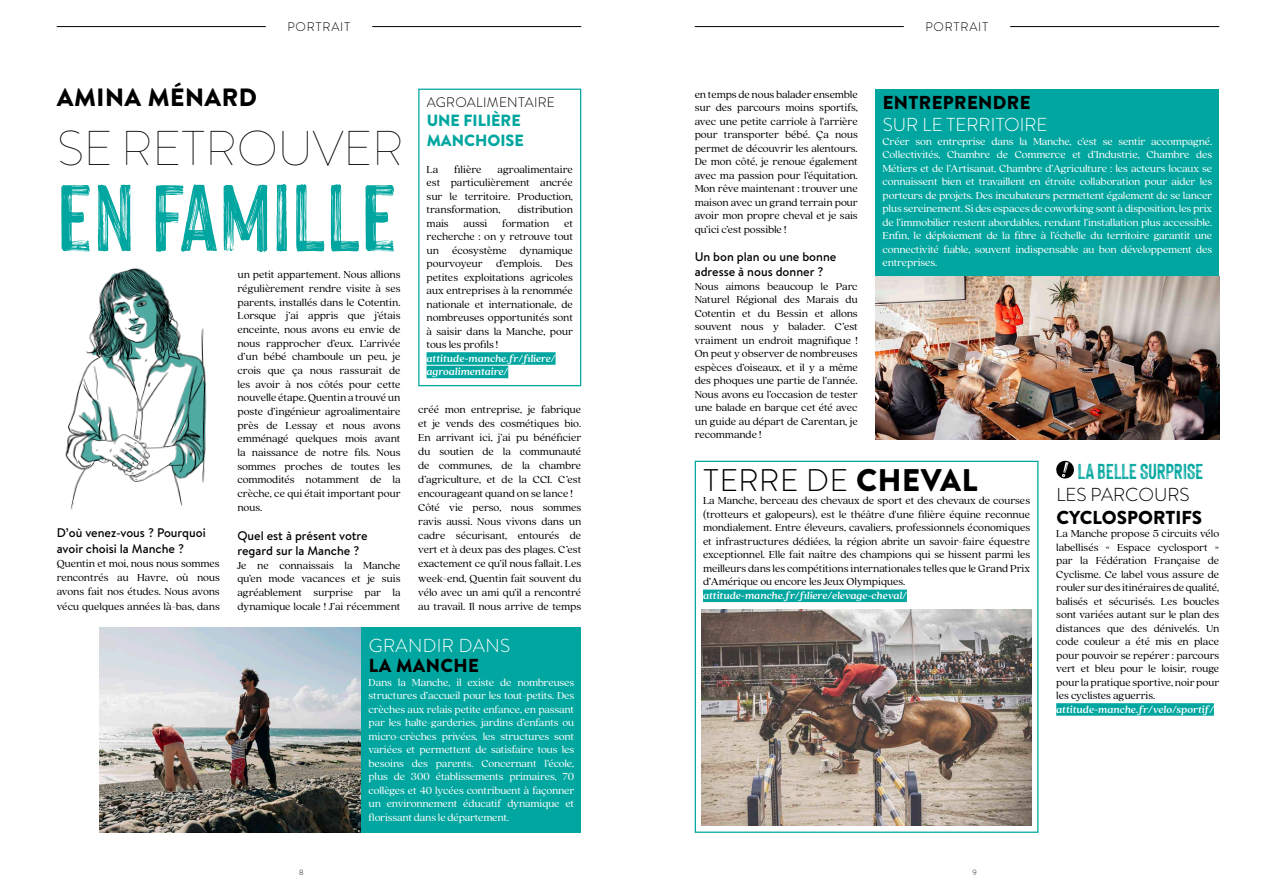
<style>
.page{position:relative;width:1276px;height:886px;background:#fff}
.page>*{position:absolute;margin:0;border:0;box-sizing:border-box;transform-origin:0 0}
.t1{font:103.75px "Hackney Vector";color:#00a69f}
.t2{font:100 48.75px "Brandon Text";color:#000}
.t3{font:300 31.25px "Brandon Text";letter-spacing:.02em;color:#000}
.t4{font:900 25px "Brandon Text";letter-spacing:.02em;color:#000}
.t5{font:23.75px "Hackney Vector";letter-spacing:-.02em;color:#00a69f}
.t6{font:900 18.75px "Brandon Text";letter-spacing:.02em;color:#000}
.t7{font:300 18.75px "Brandon Text";color:#fff}
.t8{font:900 18.75px "Brandon Text";color:#000}
.t9{font:300 18.75px "Brandon Text";color:#000}
.t10{font:300 18.75px "Brandon Text";letter-spacing:.02em;color:#fff}
.t11{font:900 16.25px/19.5px "Brandon Text";color:#00a69f}
.t12{font:300 13.75px "Brandon Text";letter-spacing:.02em;color:#000}
.t13{font:500 12.5px/15.8px "Brandon Text";color:#000}
.t14{font:300 12.5px "Brandon Text";letter-spacing:.06em;color:#000}
.t15{font:11.25px/13.5px "Quincy CF";letter-spacing:-.005em;color:#000;text-align:justify}
.t16{font:11.25px/13.5px "Quincy CF";letter-spacing:-.015em;color:#fff;text-align:justify}
.t17{font:italic 700 11.25px/13.5px "Quincy CF";letter-spacing:-.005em;color:#fff}
.t18{font:300 7.5px "Brandon Text";color:#000}
.s1{font-weight:900}
</style>
<div class="page">
<div style="left:875px;top:89px;width:344px;height:187px;background:#00a69f"></div>
<hr style="left:57px;top:26px;width:209px;height:1px;background:#000">
<hr style="left:372px;top:26px;width:209px;height:1px;background:#000">
<hr style="left:694px;top:26px;width:210px;height:1px;background:#000">
<hr style="left:1010px;top:26px;width:209px;height:1px;background:#000">
<img style="left:99px;top:627px;width:262px;height:206px">
<div style="left:1056px;top:703px;width:158px;height:13px;background:#00a69f"></div>
<svg style="left:1056px;top:460px;width:18px;height:19px"></svg>
<div style="left:703px;top:589px;width:204px;height:13px;background:#00a69f"></div>
<div style="left:694px;top:461px;width:344px;height:372px;border:1px solid #00a69f"></div>
<div style="left:361px;top:627px;width:220px;height:206px;background:#00a69f"></div>
<div style="left:426px;top:352px;width:129px;height:13px;background:#00a69f"></div>
<div style="left:426px;top:366px;width:82px;height:12px;background:#00a69f"></div>
<div style="left:418px;top:89px;width:163px;height:297px;border:1px solid #00a69f"></div>
<img style="left:875px;top:276px;width:344px;height:163px">
<img style="left:702px;top:609px;width:329px;height:217px">
<img style="left:65px;top:268px;width:142px;height:242px">
<p class="t14" style="left:287px;top:18px;width:65px">PORTRAIT</p>
<p class="t14" style="left:925px;top:18px;width:65px">PORTRAIT</p>
<h3 class="t4" style="left:57px;top:80px;width:202px">AMINA MÉNARD</h3>
<h2 class="t2" style="left:57px;top:115px;width:348px">SE RETROUVER</h2>
<h1 class="t1" style="left:57px;top:161px;width:342px">EN FAMILLE</h1>
<p class="t13" style="left:57px;top:524px;width:151px">D’où venez-vous ? Pourquoi avoir choisi la Manche ?</p>
<p class="t15" style="left:57px;top:556px;width:165px;line-height:14.2px">Quentin et moi, nous nous sommes rencontrés au Havre, où nous avons fait nos études. Nous avons vécu quelques années là-bas, dans</p>
<p class="t15" style="left:237px;top:268px;width:165px">un petit appartement. Nous allions régulièrement rendre visite à ses parents, installés dans le Cotentin.<br>Lorsque j’ai appris que j’étais enceinte, nous avons eu envie de nous rapprocher d’eux. L’arrivée d’un bébé chamboule un peu, je crois que ça nous rassurait de les avoir à nos côtés pour cette nouvelle étape. Quentin a trouvé un poste d’ingénieur agroalimentaire près de Lessay et nous avons emménagé quelques mois avant la naissance de notre fils. Nous sommes proches de toutes les commodités notamment de la crèche, ce qui était important pour nous.</p>
<p class="t13" style="left:237px;top:527px;width:132px;line-height:15.1px">Quel est à présent votre regard sur la Manche ?</p>
<p class="t15" style="left:237px;top:558px;width:165px">Je ne connaissais la Manche qu’en mode vacances et je suis agréablement surprise par la dynamique locale ! J’ai récemment</p>
<p class="t12" style="left:427px;top:92px;width:130px">AGROALIMENTAIRE</p>
<h3 class="t11" style="left:427px;top:110px;width:99px">UNE FILIÈRE<br>MANCHOISE</h3>
<p class="t15" style="left:426px;top:162px;width:13px">La</p>
<p class="t15" style="left:454px;top:162px;width:29px">filière</p>
<p class="t15" style="left:426px;top:162px;width:148px;text-indent:71px">agroalimentaire est particulièrement ancrée sur le territoire. Production, transformation,</p>
<p class="t15" style="left:518px;top:203px;width:57px">distribution</p>
<p class="t15" style="left:426px;top:216px;width:24px">mais</p>
<p class="t15" style="left:463px;top:216px;width:25px">aussi</p>
<p class="t15" style="left:502px;top:216px;width:48px">formation</p>
<p class="t15" style="left:426px;top:216px;width:148px;text-indent:137px">et recherche : on y retrouve tout un écosystème dynamique pourvoyeur d’emplois. Des petites exploitations agricoles aux entreprises à la renommée nationale et internationale, de nombreuses opportunités sont à saisir dans la Manche, pour tous les profils !</p>
<p class="t17" style="left:426px;top:351px;width:130px">attitude-manche.fr/filiere/ agroalimentaire/</p>
<p class="t15" style="left:418px;top:403px;width:165px;line-height:14px;text-align:left">créé mon entreprise, je fabrique et je vends des cosmétiques bio.<br>En arrivant ici, j’ai pu bénéficier du soutien de la communauté de communes, de la chambre d’agriculture, et de la CCI. C’est encourageant quand on se lance !<br>Côté vie perso, nous sommes ravis aussi. Nous vivons dans un cadre sécurisant, entourés de vert et à deux pas des plages. C’est exactement ce qu’il nous fallait. Les week-end, Quentin fait souvent du vélo avec un ami qu’il a rencontré au travail. Il nous arrive de temps</p>
<h3 class="t10" style="left:369px;top:633px;width:143px">GRANDIR DANS</h3>
<h3 class="t6" style="left:369px;top:652px;width:112px">LA MANCHE</h3>
<p class="t16" style="left:369px;top:676px;width:207px">Dans la Manche, il existe de nombreuses structures d’accueil pour les tout-petits. Des crèches aux relais petite enfance, en passant par les halte-garderies, jardins d’enfants ou micro-crèches privées, les structures sont variées et permettent de satisfaire tous les besoins des parents. Concernant l’école, plus de 300 établissements primaires, 70 collèges et 40 lycées contribuent à façonner un environnement éducatif dynamique et florissant dans le département.</p>
<p class="t15" style="left:694px;top:87px;width:165px">en temps de nous balader ensemble sur des parcours moins sportifs, avec une petite carriole à l’arrière pour transporter bébé. Ça nous permet de découvrir les alentours.<br>De mon côté, je renoue également avec ma passion pour l’équitation.<br>Mon rêve maintenant : trouver une maison avec un grand terrain pour avoir mon propre cheval et je sais qu’ici c’est possible !</p>
<p class="t13" style="left:694px;top:249px;width:143px;line-height:15px">Un bon plan ou une bonne adresse à nous donner ?</p>
<p class="t15" style="left:694px;top:279px;width:165px">Nous aimons beaucoup le Parc Naturel Régional des Marais du Cotentin et du Bessin et allons souvent nous y balader. C’est vraiment un endroit magnifique !<br>On peut y observer de nombreuses espèces d’oiseaux, et il y a même des phoques une partie de l’année.<br>Nous avons eu l’occasion de tester une balade en barque cet été avec un guide au départ de Carentan, je recommande !</p>
<h3 class="t6" style="left:882px;top:89px;width:149px">ENTREPRENDRE</h3>
<h3 class="t7" style="left:882px;top:112px;width:166px">SUR LE TERRITOIRE</h3>
<p class="t16" style="left:882px;top:135px;width:331px">Créer son entreprise dans la Manche, c’est se sentir accompagné.<br>Collectivités, Chambre de Commerce et d’Industrie, Chambre des Métiers et de l’Artisanat, Chambre d’Agriculture : les acteurs locaux se connaissent bien et travaillent en étroite collaboration pour aider les porteurs de projets. Des incubateurs permettent également de se lancer plus sereinement. Si des espaces de coworking sont à disposition, les prix de l’immobilier restent abordables, rendant l’installation plus accessible.<br>Enfin, le déploiement de la fibre à l’échelle du territoire garantit une connectivité fiable, souvent indispensable au bon développement des entreprises.</p>
<h3 class="t3" style="left:703px;top:459px;width:276px">TERRE DE <span class="s1">CHEVAL</span></h3>
<p class="t15" style="left:703px;top:494px;width:329px">La Manche, berceau des chevaux de sport et des chevaux de courses (trotteurs et galopeurs), est le théâtre d'une filière équine reconnue mondialement. Entre éleveurs, cavaliers, professionnels économiques et infrastructures dédiées, la région abrite un savoir-faire équestre exceptionnel. Elle fait naître des champions qui se hissent parmi les meilleurs dans les compétitions internationales telles que le Grand Prix d’Amérique ou encore les Jeux Olympiques.</p>
<p class="t17" style="left:703px;top:589px;width:205px">attitude-manche.fr/filiere/elevage-cheval/</p>
<h3 class="t5" style="left:1077px;top:458px;width:127px">LA BELLE SURPRISE</h3>
<h3 class="t9" style="left:1056px;top:482px;width:135px">LES PARCOURS</h3>
<h3 class="t8" style="left:1056px;top:504px;width:147px">CYCLOSPORTIFS</h3>
<p class="t15" style="left:1056px;top:527px;width:165px">La Manche propose 5 circuits vélo labellisés « Espace cyclosport » par la Fédération Française de Cyclisme. Ce label vous assure de rouler sur des itinéraires de qualité, balisés et sécurisés. Les boucles sont variées autant sur le plan des distances que des dénivelés. Un code couleur a été mis en place pour pouvoir se repérer : parcours vert et bleu pour le loisir, rouge pour la pratique sportive, noir pour les cyclistes aguerris.</p>
<p class="t17" style="left:1056px;top:702px;width:159px">attitude-manche.fr/velo/sportif/</p>
<p class="t18" style="left:299px;top:867px;width:6px">8</p>
<p class="t18" style="left:972px;top:867px;width:6px">9</p>
</div>
